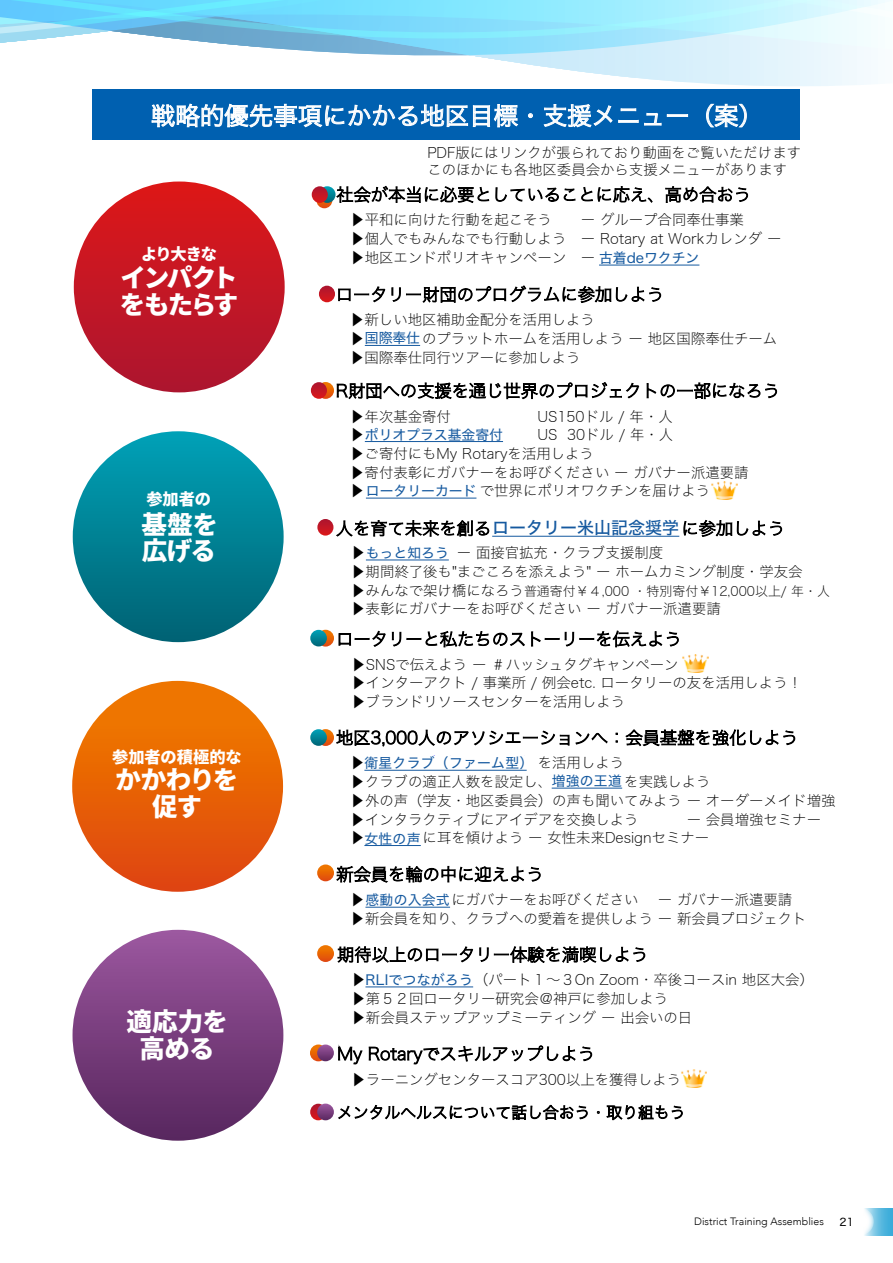
<style>
.page{position:relative;width:893px;height:1263px;background:#fff}
.page>*{position:absolute;margin:0;border:0;box-sizing:border-box;transform-origin:0 0}
.t1{font:900 25.5px/25.5px "Noto Sans JP";letter-spacing:-.05em;color:#fff;text-align:center}
.t2{font:900 25.5px/26.7px "Noto Sans JP";letter-spacing:-.09em;color:#fff}
.t3{font:24.45px "Hiragino Sans W3";color:#fff}
.t4{font:17.25px "Hiragino Sans W1";color:#000}
.t5{font:16.95px "Hiragino Sans W5";color:#15599f}
.t6{font:900 16.2px "Noto Sans JP";letter-spacing:-.01em;color:#fff}
.t7{font:15.9px "Hiragino Sans W1";color:#000}
.t8{font:14.4px/18.8px "Hiragino Sans W1";color:#000}
.t9{font:13.8px "Hiragino Sans W4";color:#15599f}
.t10{font:13.8px "Hiragino Sans W4";letter-spacing:.02em;color:#15599f}
.t11{font:12.9px "Hiragino Sans W1";color:#000}
.t12{font:300 10.65px "Avenir";color:#000}
.t13{font:10.65px "Hiragino Sans W4";color:#000}
.s1{color:#00f}
.s2{font-size:14.4px}
</style>
<div class="page">
<svg style="left:864px;top:1208px;width:29px;height:27px"></svg>
<svg style="left:846px;top:1208px;width:28px;height:27px"></svg>
<svg style="left:639px;top:78px;width:232px;height:8px"></svg>
<svg style="left:619px;top:53px;width:252px;height:25px"></svg>
<svg style="left:348px;top:53px;width:521px;height:23px"></svg>
<svg style="left:0;top:0;width:892px;height:53px;background:#a0e2f8"></svg>
<div style="left:92px;top:89px;width:707px;height:51px;background:#0060b0"></div>
<div style="left:74px;top:181px;width:211px;height:211px;background:linear-gradient(to bottom,#de1b1b,#ac142e);border-radius:105px"></div>
<div style="left:73px;top:431px;width:211px;height:211px;background:linear-gradient(to bottom,#03a3b8,#006273);border-radius:105px"></div>
<div style="left:72px;top:681px;width:211px;height:211px;background:linear-gradient(to bottom,#f17d00,#df4712);border-radius:105px"></div>
<div style="left:73px;top:930px;width:210px;height:211px;background:linear-gradient(to bottom,#9b579e,#58275f);border-radius:105px"></div>
<img style="left:711px;top:482px;width:26px;height:17px">
<svg style="left:316px;top:192px;width:16px;height:16px"></svg>
<svg style="left:319px;top:186px;width:17px;height:17px"></svg>
<svg style="left:312px;top:186px;width:16px;height:17px"></svg>
<svg style="left:319px;top:286px;width:16px;height:16px"></svg>
<svg style="left:317px;top:382px;width:17px;height:17px"></svg>
<svg style="left:311px;top:382px;width:16px;height:17px"></svg>
<svg style="left:317px;top:519px;width:16px;height:17px"></svg>
<svg style="left:317px;top:630px;width:17px;height:16px"></svg>
<svg style="left:310px;top:630px;width:17px;height:16px"></svg>
<svg style="left:317px;top:729px;width:17px;height:17px"></svg>
<svg style="left:310px;top:729px;width:17px;height:17px"></svg>
<svg style="left:317px;top:864px;width:17px;height:17px"></svg>
<svg style="left:317px;top:945px;width:17px;height:17px"></svg>
<svg style="left:310px;top:1044px;width:17px;height:17px"></svg>
<svg style="left:317px;top:1044px;width:17px;height:17px"></svg>
<svg style="left:310px;top:1104px;width:16px;height:16px"></svg>
<svg style="left:317px;top:1103px;width:17px;height:17px"></svg>
<img style="left:683px;top:654px;width:25px;height:18px">
<img style="left:681px;top:1069px;width:26px;height:18px">
<hr style="left:599px;top:265px;width:100px;height:1px;background:#15599f">
<hr style="left:365px;top:345px;width:55px;height:1px;background:#15599f">
<hr style="left:365px;top:441px;width:138px;height:1px;background:#15599f">
<hr style="left:364px;top:770px;width:163px;height:1px;background:#15599f">
<hr style="left:365px;top:986px;width:108px;height:1px;background:#15599f">
<hr style="left:364px;top:845px;width:57px;height:1px;background:#15599f">
<hr style="left:365px;top:907px;width:85px;height:1px;background:#15599f">
<hr style="left:366px;top:498px;width:110px;height:1px;background:#15599f">
<hr style="left:492px;top:536px;width:187px;height:1px;background:#15599f">
<hr style="left:366px;top:560px;width:83px;height:1px;background:#15599f">
<hr style="left:552px;top:788px;width:70px;height:1px;background:#15599f">
<h2 class="t3" style="left:151px;top:94px;width:614px">戦略的優先事項にかかる地区目標・支援メニュー（案）</h2>
<p class="t6" style="left:141px;top:245px;width:77px">より大きな</p>
<h1 class="t2" style="left:120px;top:265px;width:120px">インパクトをもたらす</h1>
<p class="t6" style="left:146px;top:490px;width:66px">参加者の</p>
<h1 class="t1" style="left:141px;top:513px;width:78px;text-align:left">基盤を広げる</h1>
<p class="t6" style="left:112px;top:748px;width:131px">参加者の積極的な</p>
<h1 class="t1" style="left:116px;top:767px;width:124px;line-height:26.7px">かかわりを促す</h1>
<h1 class="t1" style="left:126px;top:1008px;width:103px;line-height:27.9px">適応力を高める</h1>
<p class="t8" style="left:427px;top:142px;width:375px;line-height:17.2px">PDF版にはリンクが張られており動画をご覧いただけますこのほかにも各地区委員会から支援メニューがあります</p>
<p class="t4" style="left:336px;top:179px;width:462px">社会が本当に必要としていることに応え、高め合おう　 　</p>
<p class="t8" style="left:350px;top:228px;width:433px">▶個人でもみんなでも行動しよう　ー Rotary at Workカレンダー</p>
<p class="t8" style="left:350px;top:209px;width:395px">▶平和に向けた行動を起こそう　　ー グループ合同奉仕事業</p>
<p class="t8" style="left:350px;top:247px;width:355px">▶地区エンドポリオキャンペーン　ー<span class="s1">古着deワクチン</span></p>
<p class="t4" style="left:336px;top:279px;width:330px">ロータリー財団のプログラムに参加しよう</p>
<p class="t8" style="left:350px;top:309px;width:429px">▶新しい地区補助金配分を活用しよう<br>▶<span class="s1">国際奉仕</span>のプラットホームを活用しよう ー 地区国際奉仕チーム▶国際奉仕同行ツアーに参加しよう</p>
<p class="t4" style="left:336px;top:376px;width:446px">R財団への支援を通じ世界のプロジェクトの一部になろう</p>
<p class="t8" style="left:350px;top:406px;width:102px">▶ 年次基金寄付</p>
<p class="t9" style="left:599px;top:246px;width:102px">古着deワクチン</p>
<p class="t9" style="left:365px;top:326px;width:57px">国際奉仕</p>
<p class="t8" style="left:350px;top:406px;width:400px;text-indent:187px">US150ドル / 年・人<br>▶<span class="s1">ポリオプラス基金寄付</span>　　US 30ドル / 年・人<br>▶ご寄付にもMy Rotaryを活用しよう<br>▶寄付表彰にガバナーをお呼びください ー ガバナー派遣要請▶<span class="s1">ロータリーカード</span>で世界にポリオワクチンを届けよう</p>
<p class="t4" style="left:336px;top:513px;width:451px">人を育て未来を創る<span class="s1">ロータリー米山記念奨学</span>に参加しよう</p>
<p class="t8" style="left:351px;top:542px;width:453px">▶<span class="s1">もっと知ろう</span> ー 面接官拡充・クラブ支援制度<br>▶期間終了後も"まごころを添えよう" ー ホームカミング制度・学友会</p>
<p class="t11" style="left:351px;top:579px;width:480px"><span class="s2">▶みんなで架け橋になろう</span>普通寄付￥４,000 ・特別寄付￥12,000以上/ 年・人</p>
<p class="t8" style="left:351px;top:598px;width:371px">▶表彰にガバナーをお呼びください ー ガバナー派遣要請</p>
<p class="t4" style="left:336px;top:624px;width:347px">ロータリーと私たちのストーリーを伝えよう</p>
<p class="t8" style="left:352px;top:654px;width:452px">▶SNSで伝えよう ー ＃ハッシュタグキャンペーン<br>▶インターアクト / 事業所 / 例会etc. ロータリーの友を活用しよう！▶ブランドリソースセンターを活用しよう</p>
<p class="t4" style="left:336px;top:723px;width:464px">地区3,000人のアソシエーションへ：会員基盤を強化しよう</p>
<p class="t8" style="left:351px;top:752px;width:486px">▶<span class="s1">衛星クラブ（ファーム型）</span>を活用しよう<br>▶クラブの適正人数を設定し、<span class="s1">増強の王道</span>を実践しよう<br>▶外の声（学友・地区委員会）の声も聞いてみよう ー オーダーメイド増強▶ インタラクティブにアイデアを交換しよう 　　　ー 会員増強セミナー▶<span class="s1">女性の声</span>に耳を傾けよう ー 女性未来Designセミナー</p>
<p class="t4" style="left:336px;top:859px;width:209px">新会員を輪の中に迎えよう</p>
<p class="t8" style="left:351px;top:889px;width:457px">▶<span class="s1">感動の入会式</span>にガバナーをお呼びください 　ー ガバナー派遣要請▶新会員を知り、クラブへの愛着を提供しよう ー 新会員プロジェクト</p>
<p class="t4" style="left:337px;top:939px;width:313px">期待以上のロータリー体験を満喫しよう</p>
<p class="t8" style="left:352px;top:969px;width:464px">▶<span class="s1">RLIでつながろう</span>（パート１～３On Zoom・卒後コースin 地区大会）▶第５２回ロータリー研究会＠神戸に参加しよう<br>▶新会員ステップアップミーティング ー 出会いの日</p>
<p class="t4" style="left:337px;top:1039px;width:259px">My Rotaryでスキルアップしよう</p>
<p class="t8" style="left:352px;top:1068px;width:331px">▶ ラーニングセンタースコア300以上を獲得しよう</p>
<p class="t7" style="left:337px;top:1098px;width:350px">メンタルヘルスについて話し合おう・取り組もう</p>
<p class="t9" style="left:365px;top:422px;width:140px">ポリオプラス基金寄付</p>
<p class="t9" style="left:366px;top:479px;width:112px">ロータリーカード</p>
<p class="t5" style="left:492px;top:512px;width:189px">ロータリー米山記念奨学</p>
<p class="t9" style="left:366px;top:540px;width:84px">もっと知ろう</p>
<p class="t10" style="left:364px;top:751px;width:170px">衛星クラブ（ファーム型）</p>
<p class="t9" style="left:552px;top:768px;width:72px">増強の王道</p>
<p class="t9" style="left:364px;top:826px;width:58px">女性の声</p>
<p class="t9" style="left:365px;top:888px;width:86px">感動の入会式</p>
<p class="t10" style="left:365px;top:967px;width:109px">RLIでつながろう</p>
<p class="t12" style="left:694px;top:1215px;width:131px">District Training Assemblies</p>
<p class="t13" style="left:840px;top:1212px;width:16px">21</p>
</div>
